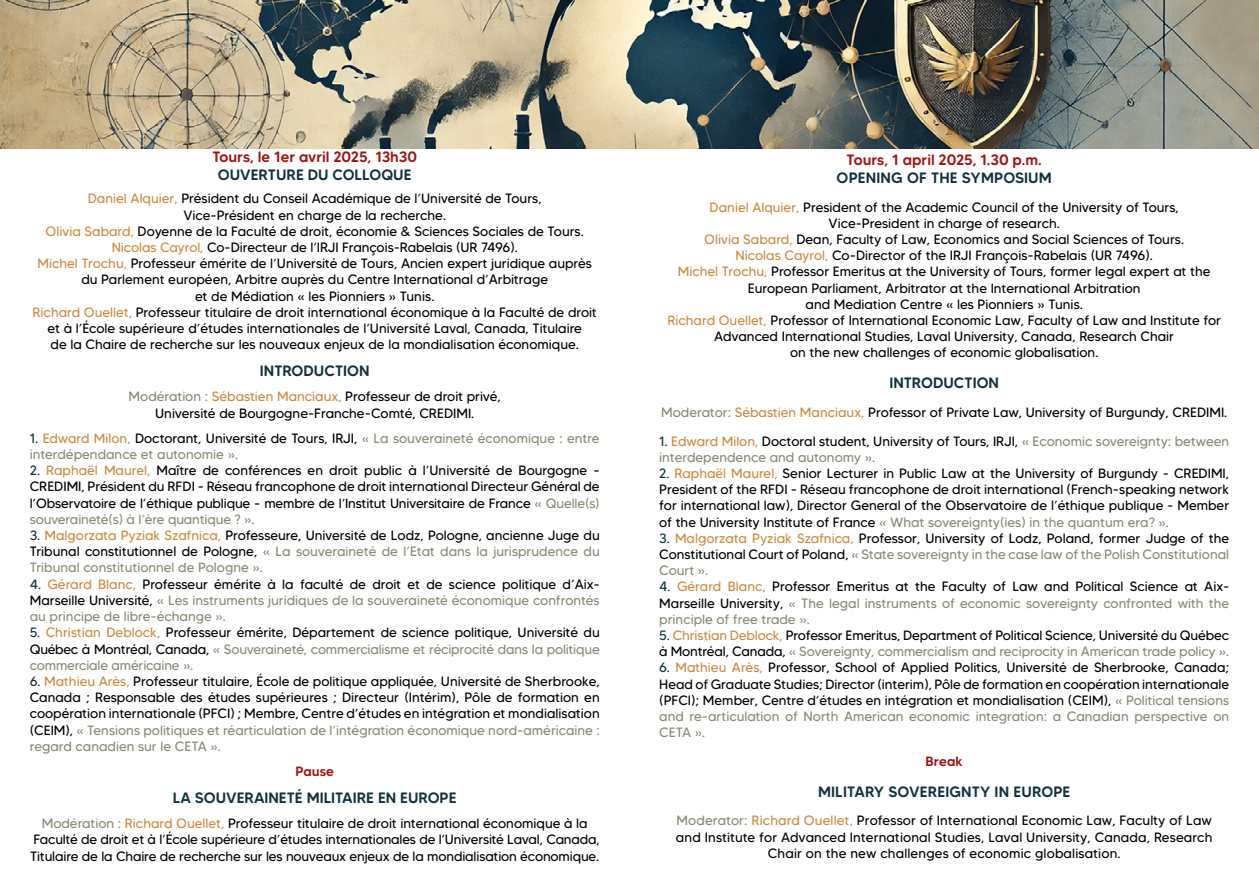
<style>
.page{position:relative;width:1259px;height:893px;background:#fff}
.page>*{position:absolute;margin:0;border:0;box-sizing:border-box;transform-origin:0 0}
.t1{font:500 15px "MADE Tommy Soft";color:#11313d}
.t2{font:500 15px "MADE Tommy Soft";color:#a01510}
.t3{font:13.5px/16.2px "MADE Tommy Soft";color:#000;text-align:justify}
.t4{font:13.5px/16.2px "MADE Tommy Soft";color:#8d8977}
.t5{font:500 13.5px "MADE Tommy Soft";color:#a01510}
.s1{color:#cf8a42}
.s2{color:#8d8977}
.s3{color:#11313d}
.s4{color:#000}
</style>
<div class="page">
<img style="left:0;top:0;width:1259px;height:149px">
<p class="t2" style="left:212px;top:147px;width:206px">Tours, le 1er avril 2025, 13h30</p>
<p class="t1" style="left:218px;top:165px;width:195px">OUVERTURE DU COLLOQUE</p>
<p class="t3" style="left:33px;top:191px;width:566px;text-align:center"><span class="s1">Daniel Alquier,</span> Président du Conseil Académique de l’Université de Tours,<br>Vice-Président en charge de la recherche.<br><span class="s1">Olivia Sabard,</span> Doyenne de la Faculté de droit, économie &amp; Sciences Sociales de Tours.<br><span class="s1">Nicolas Cayrol,</span> Co-Directeur de l’IRJI François-Rabelais (UR 7496).<br><span class="s1">Michel Trochu,</span> Professeur émérite de l’Université de Tours, Ancien expert juridique auprès du Parlement européen, Arbitre auprès du Centre International d’Arbitrage<br>et de Médiation « les Pionniers » Tunis.<br><span class="s1">Richard Ouellet,</span> Professeur titulaire de droit international économique à la Faculté de droit et à l’École supérieure d’études internationales de l’Université Laval, Canada, Titulaire<br>de la Chaire de recherche sur les nouveaux enjeux de la mondialisation économique.</p>
<p class="t1" style="left:260px;top:362px;width:111px">INTRODUCTION</p>
<p class="t3" style="left:129px;top:389px;width:374px;text-align:center"><span class="s2">Modération :</span> <span class="s1">Sébastien Manciaux,</span> Professeur de droit privé,<br>Université de Bourgogne-Franche-Comté, CREDIMI.</p>
<p class="t4" style="left:30px;top:430px;width:571px"><span class="s3">1.</span> <span class="s1">Edward Milon,</span> <span class="s4">Doctorant, Université de Tours, IRJI,</span> « La souveraineté économique : entre interdépendance et autonomie ».</p>
<p class="t3" style="left:30px;top:462px;width:571px"><span class="s3">2.</span> <span class="s1">Raphaël Maurel,</span> Maître de conférences en droit public à l’Université de Bourgogne - CREDIMI, Président du RFDI - Réseau francophone de droit international Directeur Général de l’Observatoire de l’éthique publique - membre de l’Institut Universitaire de France <span class="s2">« Quelle(s) souveraineté(s) à l’ère quantique ? ».</span></p>
<p class="t3" style="left:30px;top:527px;width:571px"><span class="s3">3.</span> <span class="s1">Malgorzata Pyziak Szafnica,</span> Professeure, Université de Lodz, Pologne, ancienne Juge du Tribunal constitutionnel de Pologne, <span class="s2">« La souveraineté de l’Etat dans la jurisprudence du Tribunal constitutionnel de Pologne ».</span></p>
<p class="t4" style="left:30px;top:576px;width:571px;text-align:justify"><span class="s3">4.</span> <span class="s1">Gérard Blanc,</span> <span class="s4">Professeur émérite à la faculté de droit et de science politique d’Aix-Marseille Université,</span> « Les instruments juridiques de la souveraineté économique confrontés au principe de libre-échange ».</p>
<p class="t3" style="left:30px;top:624px;width:571px"><span class="s3">5.</span> <span class="s1">Christian Deblock,</span> Professeur émérite, Département de science politique, Université du Québec à Montréal, Canada, <span class="s2">« Souveraineté, commercialisme et réciprocité dans la politique commerciale américaine ».</span></p>
<p class="t3" style="left:30px;top:673px;width:571px"><span class="s3">6.</span> <span class="s1">Mathieu Arès,</span> Professeur titulaire, École de politique appliquée, Université de Sherbrooke, Canada ; Responsable des études supérieures ; Directeur (Intérim), Pôle de formation en coopération internationale (PFCI) ; Membre, Centre d’études en intégration et mondialisation (CEIM), <span class="s2">« Tensions politiques et réarticulation de l’intégration économique nord-américaine : regard canadien sur le CETA ».</span></p>
<p class="t5" style="left:295px;top:763px;width:40px">Pause</p>
<p class="t1" style="left:173px;top:788px;width:285px">LA SOUVERAINETÉ MILITAIRE EN EUROPE</p>
<p class="t3" style="left:30px;top:815px;width:571px;text-align:center"><span class="s2">Modération :</span> <span class="s1">Richard Ouellet,</span> Professeur titulaire de droit international économique à la<br>Faculté de droit et à l’École supérieure d’études internationales de l’Université Laval, Canada,<br>Titulaire de la Chaire de recherche sur les nouveaux enjeux de la mondialisation économique.</p>
<p class="t2" style="left:846px;top:150px;width:197px">Tours, 1 april 2025, 1.30 p.m.</p>
<p class="t1" style="left:836px;top:168px;width:217px">OPENING OF THE SYMPOSIUM</p>
<p class="t3" style="left:667px;top:199px;width:555px;text-align:center"><span class="s1">Daniel Alquier,</span> President of the Academic Council of the University of Tours, Vice-President in charge of research.<br><span class="s1">Olivia Sabard,</span> Dean, Faculty of Law, Economics and Social Sciences of Tours.<br><span class="s1">Nicolas Cayrol,</span> Co-Director of the IRJI François-Rabelais (UR 7496).<br><span class="s1">Michel Trochu,</span> Professor Emeritus at the University of Tours, former legal expert at the European Parliament, Arbitrator at the International Arbitration<br>and Mediation Centre « les Pionniers » Tunis.<br><span class="s1">Richard Ouellet,</span> Professor of International Economic Law, Faculty of Law and Institute for Advanced International Studies, Laval University, Canada, Research Chair<br>on the new challenges of economic globalisation.</p>
<p class="t1" style="left:889px;top:373px;width:111px">INTRODUCTION</p>
<p class="t3" style="left:661px;top:404px;width:567px"><span class="s2">Moderator:</span> <span class="s1">Sébastien Manciaux,</span> Professor of Private Law, University of Burgundy, CREDIMI.</p>
<p class="t4" style="left:659px;top:433px;width:571px"><span class="s3">1.</span> <span class="s1">Edward Milon,</span> <span class="s4">Doctoral student, University of Tours, IRJI,</span> « Economic sovereignty: between interdependence and autonomy ».</p>
<p class="t3" style="left:659px;top:465px;width:571px"><span class="s3">2.</span> <span class="s1">Raphaël Maurel,</span> Senior Lecturer in Public Law at the University of Burgundy - CREDIMI, President of the RFDI - Réseau francophone de droit international (French-speaking network for international law), Director General of the Observatoire de l’éthique publique - Member of the University Institute of France <span class="s2">« What sovereignty(ies) in the quantum era? ».</span></p>
<p class="t3" style="left:659px;top:530px;width:571px"><span class="s3">3.</span> <span class="s1">Malgorzata Pyziak Szafnica,</span> Professor, University of Lodz, Poland, former Judge of the Constitutional Court of Poland, <span class="s2">« State sovereignty in the case law of the Polish Constitutional Court ».</span></p>
<p class="t4" style="left:659px;top:578px;width:571px;text-align:justify"><span class="s3">4.</span> <span class="s1">Gérard Blanc,</span> <span class="s4">Professor Emeritus at the Faculty of Law and Political Science at Aix-Marseille University,</span> « The legal instruments of economic sovereignty confronted with the principle of free trade ».</p>
<p class="t3" style="left:659px;top:627px;width:571px"><span class="s3">5.</span> <span class="s1">Christian Deblock,</span> Professor Emeritus, Department of Political Science, Université du Québec à Montréal, Canada, <span class="s2">« Sovereignty, commercialism and reciprocity in American trade policy ».</span></p>
<p class="t3" style="left:659px;top:659px;width:571px"><span class="s3">6.</span> <span class="s1">Mathieu Arès,</span> Professor, School of Applied Politics, Université de Sherbrooke, Canada; Head of Graduate Studies; Director (interim), Pôle de formation en coopération internationale (PFCI); Member, Centre d’études en intégration et mondialisation (CEIM), <span class="s2">« Political tensions and re-articulation of North American economic integration: a Canadian perspective on CETA ».</span></p>
<p class="t5" style="left:925px;top:753px;width:39px">Break</p>
<p class="t1" style="left:818px;top:782px;width:254px">MILITARY SOVEREIGNTY IN EUROPE</p>
<p class="t3" style="left:676px;top:812px;width:538px;text-align:center"><span class="s2">Moderator:</span> <span class="s1">Richard Ouellet,</span> Professor of International Economic Law, Faculty of Law and Institute for Advanced International Studies, Laval University, Canada, Research<br>Chair on the new challenges of economic globalisation.</p>
</div>
